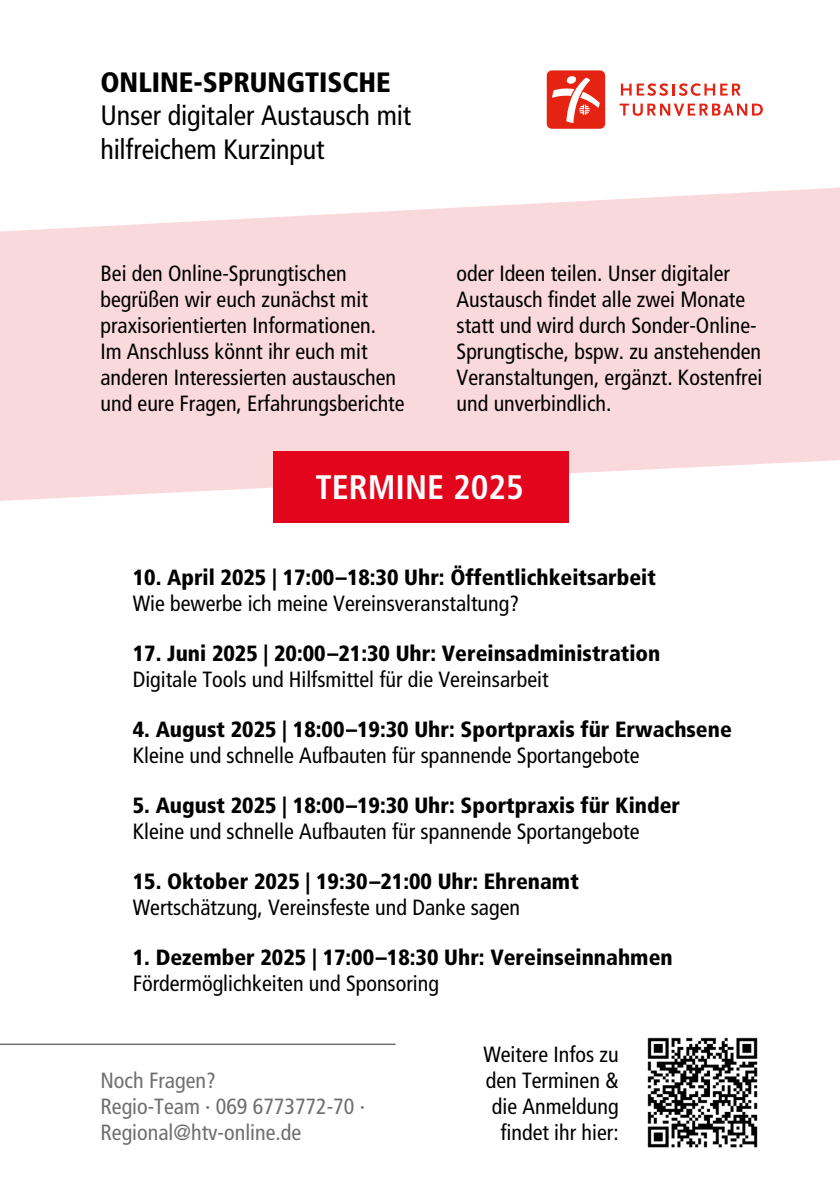
<style>
.page{position:relative;width:840px;height:1191px;background:#fff}
.page>*{position:absolute;margin:0;border:0;box-sizing:border-box;transform-origin:0 0}
.t1{font:700 condensed 34px "Frutiger LT";color:#fff}
.t2{font:condensed 28px/33.6px "Frutiger LT";letter-spacing:-.005em;color:#000}
.t3{font:900 condensed 28px "Frutiger LT";color:#000}
.t4{font:condensed 22px/26px "Frutiger LT";color:#000}
.t5{font:900 condensed 22px "Frutiger LT";color:#000}
.t6{font:condensed 22px/26px "Frutiger LT";color:#706f6f}
</style>
<div class="page">
<svg style="left:0;top:187px;width:839px;height:315px;fill:#fad9dd"></svg>
<div style="left:273px;top:451px;width:295px;height:72px;background:#e3051c"></div>
<div style="left:546px;top:70px;width:58px;height:59px;background:#e42313;border-radius:5px"></div>
<svg style="left:620px;top:83px;width:120px;height:13px"></svg>
<svg style="left:619px;top:104px;width:143px;height:12px"></svg>
<svg style="left:552px;top:76px;width:47px;height:47px"></svg>
<img style="left:647px;top:1037px;width:111px;height:111px">
<hr style="left:0;top:1043px;width:395px;height:2px;background:#706f6f">
<p class="t3" style="left:100px;top:65px;width:291px">ONLINE-SPRUNGTISCHE</p>
<p class="t2" style="left:100px;top:99px;width:312px">Unser digitaler Austausch mit hilfreichem Kurzinput</p>
<p class="t4" style="left:100px;top:261px;width:305px">Bei den Online-Sprungtischen begrüßen wir euch zunächst mit praxisorientierten Informationen.<br>Im Anschluss könnt ihr euch mit anderen Interessierten austauschen und eure Fragen, Erfahrungsberichte</p>
<p class="t4" style="left:456px;top:261px;width:307px">oder Ideen teilen. Unser digitaler Austausch findet alle zwei Monate statt und wird durch Sonder-Online-Sprungtische, bspw. zu anstehenden Veranstaltungen, ergänzt. Kostenfrei und unverbindlich.</p>
<h1 class="t1" style="left:315px;top:467px;width:210px">TERMINE 2025</h1>
<p class="t5" style="left:133px;top:564px;width:524px">10. April 2025 | 17:00–18:30 Uhr: Öffentlichkeitsarbeit</p>
<p class="t4" style="left:133px;top:590px;width:388px">Wie bewerbe ich meine Vereinsveranstaltung?</p>
<p class="t5" style="left:133px;top:640px;width:529px">17. Juni 2025 | 20:00–21:30 Uhr: Vereinsadministration</p>
<p class="t4" style="left:133px;top:666px;width:417px">Digitale Tools und Hilfsmittel für die Vereinsarbeit</p>
<p class="t5" style="left:133px;top:716px;width:600px">4. August 2025 | 18:00–19:30 Uhr: Sportpraxis für Erwachsene</p>
<p class="t4" style="left:133px;top:742px;width:508px">Kleine und schnelle Aufbauten für spannende Sportangebote</p>
<p class="t5" style="left:133px;top:792px;width:548px">5. August 2025 | 18:00–19:30 Uhr: Sportpraxis für Kinder</p>
<p class="t4" style="left:133px;top:818px;width:508px">Kleine und schnelle Aufbauten für spannende Sportangebote</p>
<p class="t5" style="left:133px;top:868px;width:447px">15. Oktober 2025 | 19:30–21:00 Uhr: Ehrenamt</p>
<p class="t4" style="left:133px;top:894px;width:388px">Wertschätzung, Vereinsfeste und Danke sagen</p>
<p class="t5" style="left:133px;top:944px;width:541px">1. Dezember 2025 | 17:00–18:30 Uhr: Vereinseinnahmen</p>
<p class="t4" style="left:133px;top:970px;width:307px">Fördermöglichkeiten und Sponsoring</p>
<p class="t6" style="left:100px;top:1067px;width:266px">Noch Fragen?<br>Regio-Team · 069 6773772-70 ·<br>Regional@htv-online.de</p>
<p class="t4" style="left:483px;top:1041px;width:137px;text-align:right">Weitere Infos zu den Terminen &amp; die Anmeldung findet ihr hier:</p>
</div>
